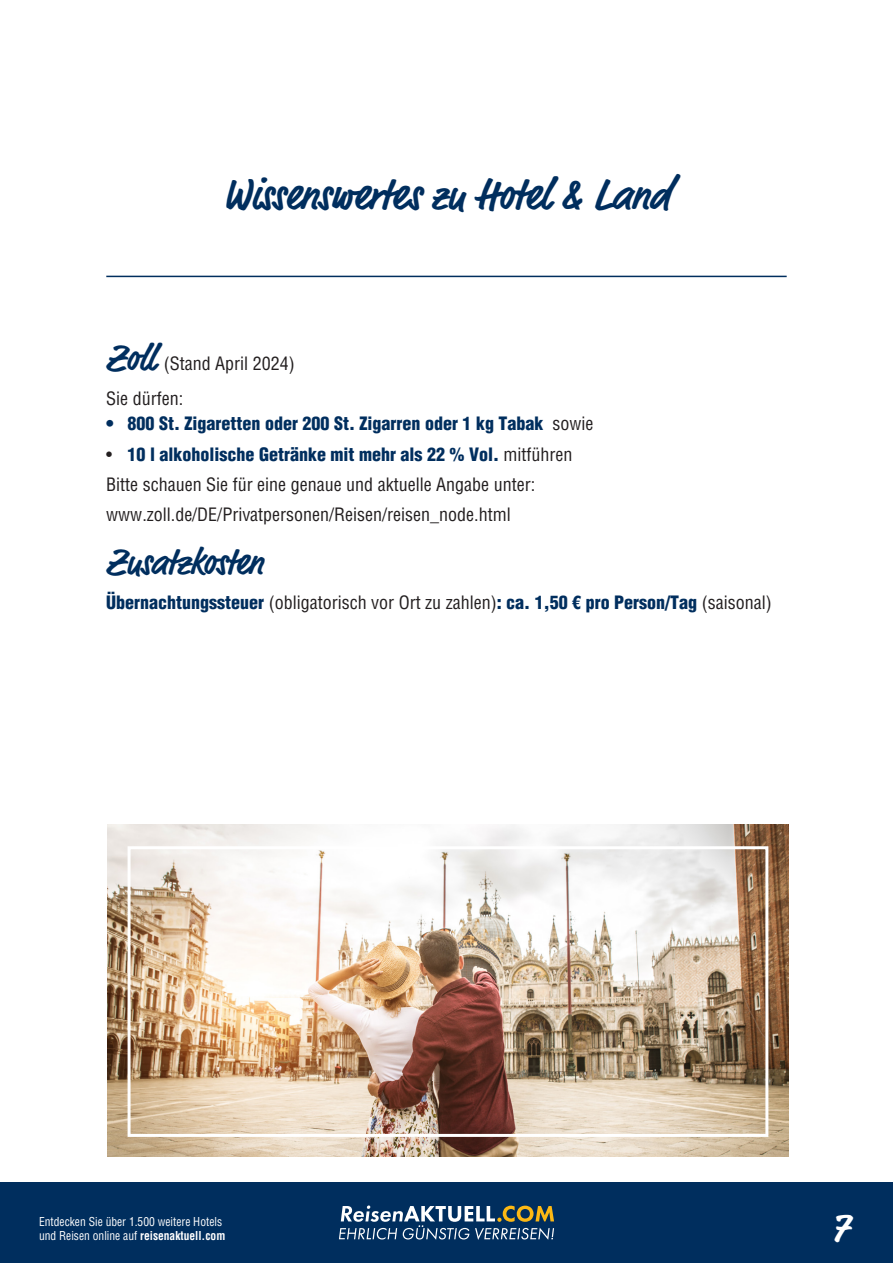
<style>
.page{position:relative;width:893px;height:1263px;background:#fff}
.page>*{position:absolute;margin:0;border:0;box-sizing:border-box;transform-origin:0 0}
.t1{font:700 45px "Market Pro";letter-spacing:-.005em;color:#002e5e;scale:.95 1}
.t2{font:700 42px "Market Pro";color:#fff}
.t3{font:700 37.5px "Market Pro";letter-spacing:-.005em;color:#002e5e;scale:.95 1}
.t4{font:condensed 18px/30.2px "Helvetica LT Std";color:#231f20}
.t5{font:900 condensed 18px "Helvetica LT Std";color:#002e5e}
.t6{font:condensed 12px/14.4px "Helvetica LT Std";color:#fff;scale:.96 1}
.s1{font-family:"Market Pro";font-weight:700;font-stretch:normal;font-size:37.5px;color:#002e5e}
.s2{font-weight:400;color:#231f20}
.s3{font-weight:900;color:#002e5e}
.s4{font-weight:700}
</style>
<div class="page">
<hr style="left:106px;top:276px;width:681px;height:1px;background:#002e5e">
<div style="left:0;top:1182px;width:893px;height:81px;background:#002e5e"></div>
<svg style="left:339px;top:1205px;width:215px;height:35px"></svg>
<img style="left:108px;top:825px;width:680px;height:332px">
<div style="left:128px;top:846px;width:640px;height:291px;border:3px solid #fff"></div>
<h1 class="t1" style="left:222px;top:163px;width:473px">Wissenswertes zu Hotel &amp; Land</h1>
<p class="t4" style="left:106px;top:346px;width:190px;line-height:34.3px"><span class="s1">Zoll</span> (Stand April 2024)<br>Sie dürfen:</p>
<p class="t5" style="left:106px;top:412px;width:489px">• 800 St. Zigaretten oder 200 St. Zigarren oder 1 kg Tabak <span class="s2">sowie</span></p>
<p class="t4" style="left:106px;top:439px;width:468px">• <span class="s3">10 l alkoholische Getränke mit mehr als 22 % Vol.</span> mitführen<br>Bitte schauen Sie für eine genaue und aktuelle Angabe unter: www.zoll.de/DE/Privatpersonen/Reisen/reisen_node.html</p>
<h3 class="t3" style="left:106px;top:536px;width:167px">Zusatzkosten</h3>
<p class="t5" style="left:106px;top:591px;width:667px">Übernachtungssteuer <span class="s2">(obligatorisch vor Ort zu zahlen)</span>: ca. 1,50 € pro Person/Tag <span class="s2">(saisonal)</span></p>
<p class="t6" style="left:39px;top:1214px;width:195px">Entdecken Sie über 1.500 weitere Hotels und Reisen online auf <span class="s4">reisenaktuell.com</span></p>
<h2 class="t2" style="left:832px;top:1198px;width:20px">7</h2>
</div>
